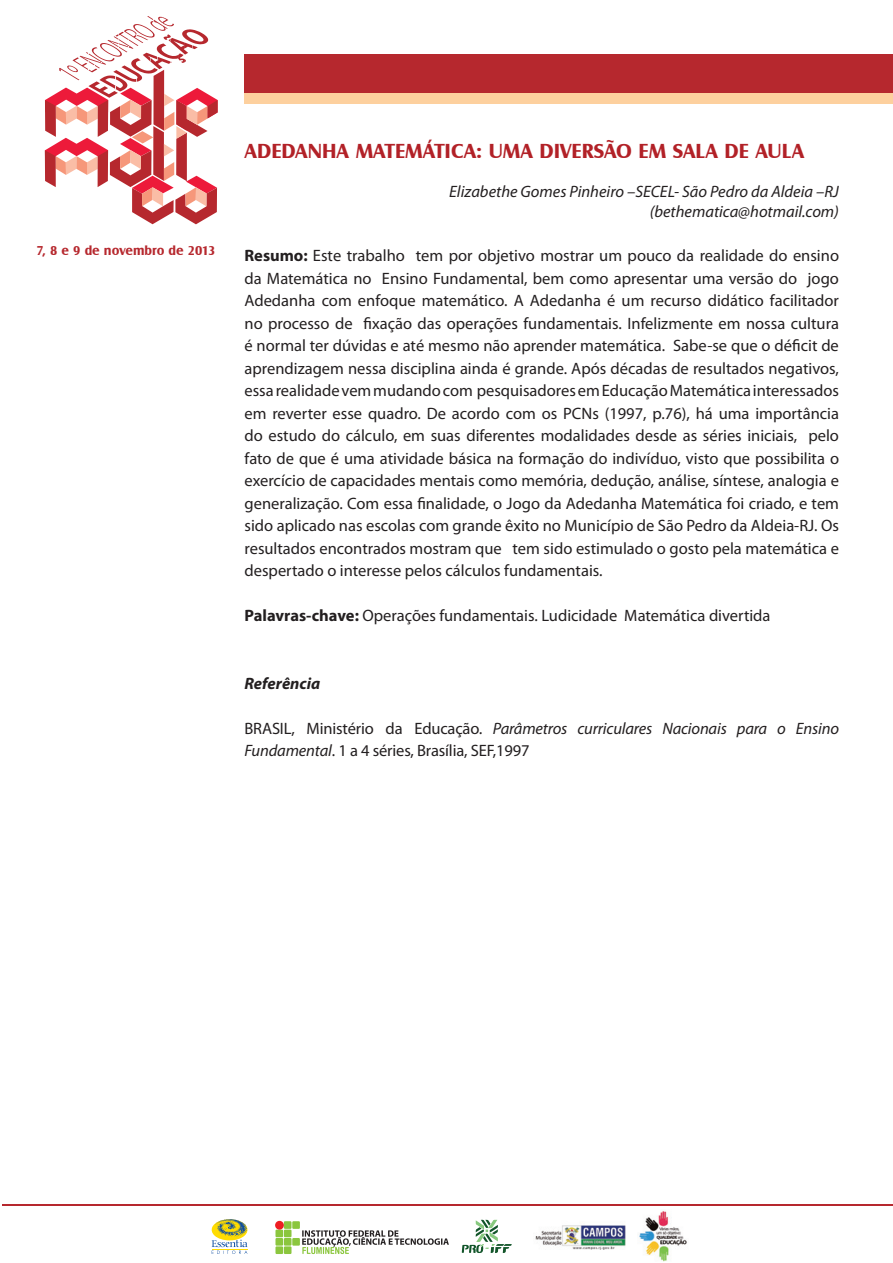
<style>
.page{position:relative;width:893px;height:1263px;background:#fff}
.page>*{position:absolute;margin:0;border:0;box-sizing:border-box;transform-origin:0 0}
.t1{font:700 21px "Castle T";color:#b22127}
.t2{font:16.5px/22.5px "Myriad Pro";color:#231f20;text-align:justify}
.t3{font:italic 16.5px/19.8px "Myriad Pro";color:#231f20;text-align:right}
.t4{font:italic 700 16.5px "Myriad Pro";color:#231f20}
.t5{font:700 13.35px "Castle T";color:#b6282e}
.s1{font-weight:700}
.s2{font-style:italic}
</style>
<div class="page">
<hr style="left:2px;top:1204px;width:891px;height:2px;background:#b6282e">
<div style="left:245px;top:55px;width:648px;height:38px;background:#b6282e"></div>
<div style="left:245px;top:93px;width:648px;height:10px;background:#fdd09e"></div>
<svg style="left:45px;top:16px;width:173px;height:208px"></svg>
<svg style="left:211px;top:1219px;width:37px;height:35px"></svg>
<img style="left:535px;top:1211px;width:152px;height:51px">
<svg style="left:462px;top:1220px;width:50px;height:33px"></svg>
<div style="left:275px;top:1229px;width:8px;height:8px;background:#8bc63e"></div>
<div style="left:275px;top:1238px;width:8px;height:7px;background:#8bc63e"></div>
<div style="left:275px;top:1246px;width:8px;height:8px;background:#8bc63e"></div>
<div style="left:275px;top:1221px;width:9px;height:8px;background:#ee1d23;border-radius:50%"></div>
<div style="left:284px;top:1221px;width:7px;height:8px;background:#8bc63e"></div>
<div style="left:284px;top:1229px;width:7px;height:8px;background:#8bc63e"></div>
<div style="left:284px;top:1238px;width:7px;height:7px;background:#8bc63e"></div>
<div style="left:292px;top:1238px;width:8px;height:7px;background:#8bc63e"></div>
<div style="left:284px;top:1246px;width:7px;height:8px;background:#8bc63e"></div>
<div style="left:292px;top:1221px;width:8px;height:8px;background:#8bc63e"></div>
<svg style="left:302px;top:1230px;width:147px;height:24px"></svg>
<p class="t5" style="left:36px;top:242px;width:181px">7, 8 e 9 de novembro de 2013</p>
<p class="t1" style="left:244px;top:138px;width:561px">ADEDANHA MATEMÁTICA: UMA DIVERSÃO EM SALA DE AULA</p>
<p class="t3" style="left:449px;top:182px;width:391px">Elizabethe Gomes Pinheiro –SECEL- São Pedro da Aldeia –RJ (bethematica@hotmail.com)</p>
<p class="t2" style="left:244px;top:244px;width:596px"><span class="s1">Resumo:</span> Este trabalho tem por objetivo mostrar um pouco da realidade do ensino da Matemática no Ensino Fundamental, bem como apresentar uma versão do jogo Adedanha com enfoque matemático. A Adedanha é um recurso didático facilitador no processo de fixação das operações fundamentais. Infelizmente em nossa cultura é normal ter dúvidas e até mesmo não aprender matemática. Sabe-se que o déficit de aprendizagem nessa disciplina ainda é grande. Após décadas de resultados negativos, essa realidade vem mudando com pesquisadores em Educação Matemática interessados em reverter esse quadro. De acordo com os PCNs (1997, p.76), há uma importância do estudo do cálculo, em suas diferentes modalidades desde as séries iniciais, pelo fato de que é uma atividade básica na formação do indivíduo, visto que possibilita o exercício de capacidades mentais como memória, dedução, análise, síntese, analogia e generalização. Com essa finalidade, o Jogo da Adedanha Matemática foi criado, e tem sido aplicado nas escolas com grande êxito no Município de São Pedro da Aldeia-RJ. Os resultados encontrados mostram que tem sido estimulado o gosto pela matemática e despertado o interesse pelos cálculos fundamentais.</p>
<p class="t2" style="left:244px;top:604px;width:528px"><span class="s1">Palavras-chave:</span> Operações fundamentais. Ludicidade Matemática divertida</p>
<p class="t4" style="left:244px;top:673px;width:77px">Referência</p>
<p class="t2" style="left:244px;top:717px;width:596px">BRASIL, Ministério da Educação<span class="s2">. Parâmetros curriculares Nacionais para o Ensino<br>Fundamental</span>. 1 a 4 séries, Brasília, SEF,1997</p>
</div>
